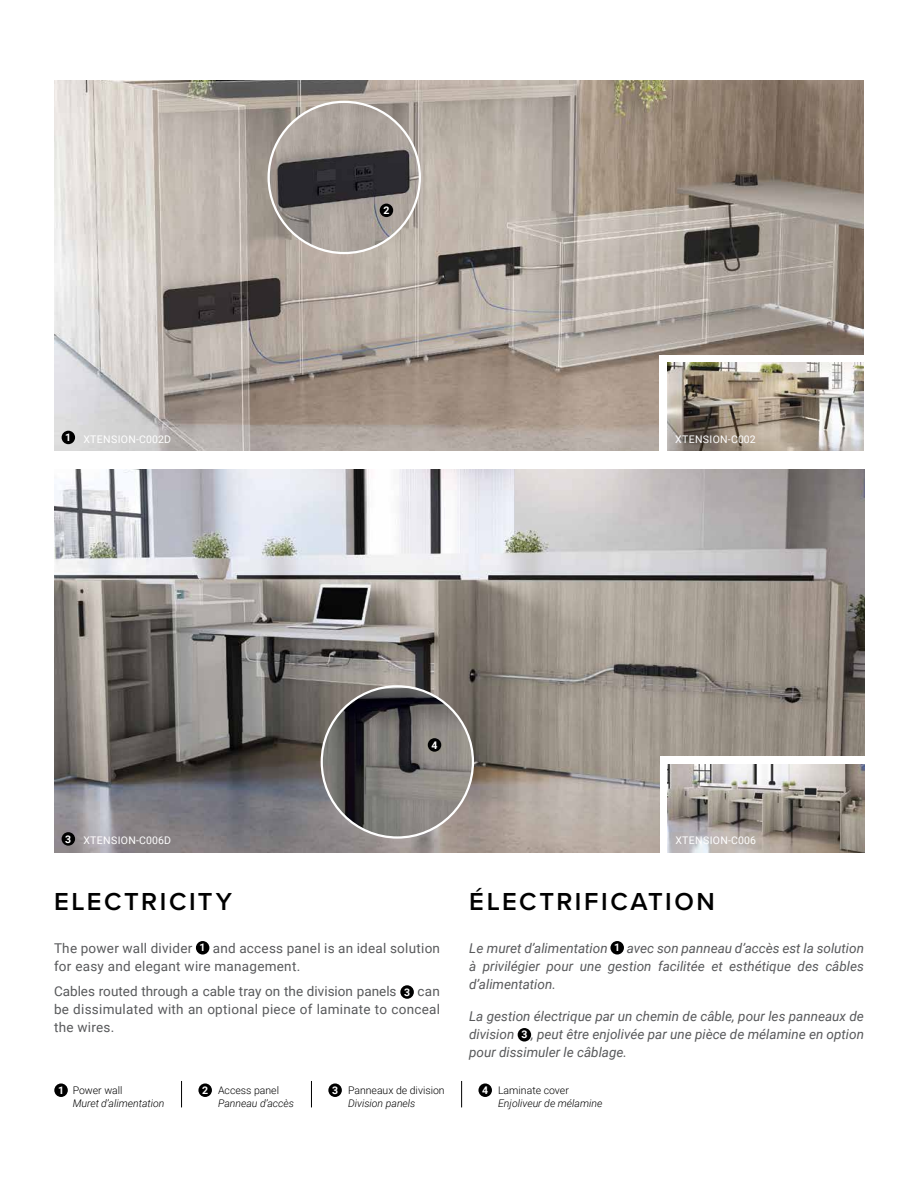
<style>
.page{position:relative;width:918px;height:1188px;background:#fff}
.page>*{position:absolute;margin:0;border:0;box-sizing:border-box;transform-origin:0 0}
.t1{font:600 25.5px "Proxima Nova";letter-spacing:.1em;color:#000}
.t2{font:italic 13.5px/18px "Roboto";color:#58595b;text-align:justify}
.t3{font:13.5px/18px "Roboto";letter-spacing:.02em;color:#58595b}
.t4{font:italic 300 10.5px "Roboto";color:#000}
.t5{font:10.5px "Roboto";letter-spacing:.035em;color:#fff}
.t6{font:300 10.5px "Roboto";color:#000}
.t7{font:700 10.5px "Roboto";color:#fff}
.s1{font-weight:700;font-size:10.5px;color:#fff}
.s2{font-weight:700;font-style:normal;font-size:10.5px;color:#fff}
</style>
<div class="page">
<img style="left:55px;top:80px;width:808px;height:371px">
<img style="left:54px;top:469px;width:810px;height:383px">
<div style="left:196px;top:941px;width:13px;height:14px;background:#000;border-radius:50%"></div>
<div style="left:400px;top:985px;width:14px;height:14px;background:#000;border-radius:50%"></div>
<div style="left:610px;top:941px;width:14px;height:14px;background:#000;border-radius:50%"></div>
<div style="left:518px;top:1028px;width:13px;height:14px;background:#000;border-radius:50%"></div>
<svg style="left:181px;top:1081px;width:1px;height:26px"></svg>
<svg style="left:311px;top:1081px;width:1px;height:26px"></svg>
<svg style="left:461px;top:1081px;width:1px;height:26px"></svg>
<div style="left:54px;top:1083px;width:14px;height:14px;background:#000;border-radius:50%"></div>
<div style="left:198px;top:1083px;width:14px;height:14px;background:#000;border-radius:50%"></div>
<div style="left:328px;top:1083px;width:14px;height:14px;background:#000;border-radius:50%"></div>
<div style="left:478px;top:1083px;width:14px;height:14px;background:#000;border-radius:50%"></div>
<div style="left:659px;top:355px;width:209px;height:101px;background:#fff"></div>
<div style="left:660px;top:757px;width:208px;height:100px;background:#fff"></div>
<img style="left:667px;top:363px;width:196px;height:88px">
<img style="left:668px;top:764px;width:196px;height:88px">
<div style="left:62px;top:431px;width:13px;height:13px;background:#000;border-radius:50%"></div>
<div style="left:62px;top:832px;width:13px;height:14px;background:#000;border-radius:50%"></div>
<img style="left:269px;top:102px;width:151px;height:151px;border-radius:76px">
<img style="left:322px;top:686px;width:151px;height:152px;border-radius:76px">
<div style="left:380px;top:204px;width:13px;height:13px;background:#000;border-radius:50%"></div>
<div style="left:428px;top:738px;width:13px;height:14px;background:#000;border-radius:50%"></div>
<p class="t7" style="left:65px;top:430px;width:8px">1</p>
<p class="t5" style="left:83px;top:432px;width:89px">XTENSION-C002D</p>
<p class="t7" style="left:65px;top:832px;width:8px">3</p>
<p class="t5" style="left:83px;top:833px;width:89px">XTENSION-C006D</p>
<p class="t7" style="left:383px;top:203px;width:8px">2</p>
<p class="t7" style="left:432px;top:738px;width:8px">4</p>
<p class="t5" style="left:675px;top:432px;width:82px">XTENSION-C002</p>
<p class="t5" style="left:675px;top:833px;width:82px">XTENSION-C006</p>
<h1 class="t1" style="left:54px;top:882px;width:180px">ELECTRICITY</h1>
<h1 class="t1" style="left:469px;top:882px;width:247px">ÉLECTRIFICATION</h1>
<p class="t3" style="left:54px;top:939px;width:388px">The power wall divider <span class="s1">1</span> and access panel is an ideal solution for easy and elegant wire management.</p>
<p class="t3" style="left:54px;top:981px;width:388px;text-align:justify">Cables routed through a cable tray on the division panels <span class="s1">3</span> can be dissimulated with an optional piece of laminate to conceal the wires.</p>
<p class="t2" style="left:469px;top:939px;width:396px">Le muret d’alimentation <span class="s2">1</span> avec son panneau d’accès est la solution à privilégier pour une gestion facilitée et esthétique des câbles d’alimentation.</p>
<p class="t2" style="left:469px;top:1006px;width:396px">La gestion électrique par un chemin de câble, pour les panneaux de division <span class="s2">3</span> , peut être enjolivée par une pièce de mélamine en option pour dissimuler le câblage.</p>
<p class="t6" style="left:73px;top:1083px;width:51px">Power wall</p>
<p class="t4" style="left:73px;top:1096px;width:93px">Muret d’alimentation</p>
<p class="t6" style="left:218px;top:1083px;width:62px">Access panel</p>
<p class="t4" style="left:218px;top:1096px;width:77px">Panneau d’accès</p>
<p class="t6" style="left:348px;top:1083px;width:98px">Panneaux de division</p>
<p class="t4" style="left:348px;top:1096px;width:69px">Division panels</p>
<p class="t7" style="left:58px;top:1083px;width:8px">1</p>
<p class="t7" style="left:202px;top:1083px;width:8px">2</p>
<p class="t7" style="left:332px;top:1083px;width:8px">3</p>
<p class="t7" style="left:482px;top:1083px;width:8px">4</p>
<p class="t6" style="left:498px;top:1083px;width:72px">Laminate cover</p>
<p class="t4" style="left:498px;top:1096px;width:106px">Enjoliveur de mélamine</p>
</div>
